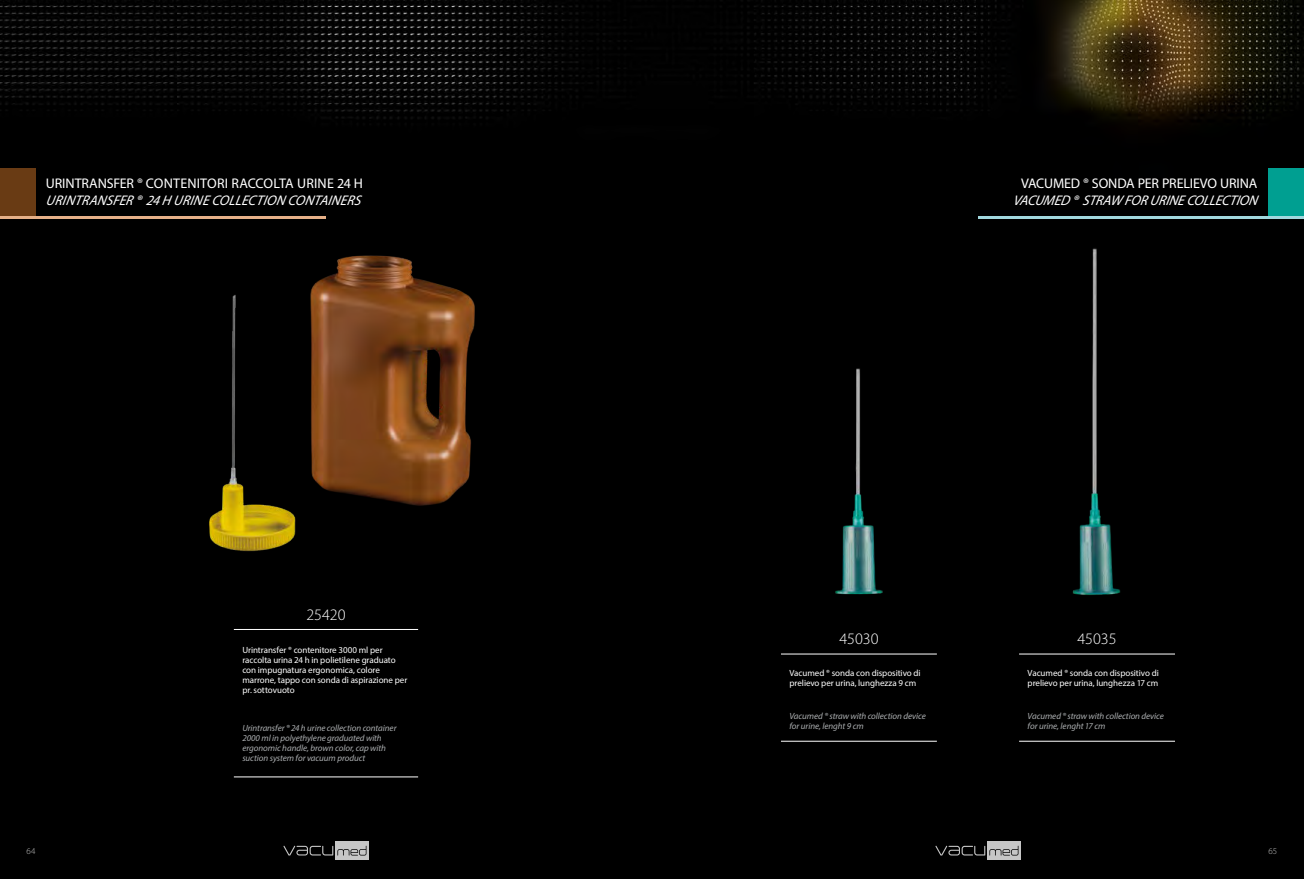
<style>
.page{position:relative;width:1304px;height:879px;background:#000}
.page>*{position:absolute;margin:0;border:0;box-sizing:border-box;transform-origin:0 0}
.t1{font:300 16.1px "Myriad Pro";color:#fff}
.t2{font:italic 14px "Myriad Pro";letter-spacing:-.01em;color:#fff}
.t3{font:14px "Myriad Pro";letter-spacing:-.01em;color:#fff}
.t4{font:9px/10px "Myriad Pro";letter-spacing:-.005em;color:#fff}
.t5{font:italic 9px/10px "Myriad Pro";letter-spacing:-.01em;color:#abaeb0}
.t6{font:300 9px "Myriad Pro";color:#c6c6c6}
</style>
<div class="page">
<div style="left:987px;top:841px;width:33px;height:19px;background:#c6c6c6"></div>
<svg style="left:935px;top:845px;width:83px;height:10px"></svg>
<div style="left:335px;top:841px;width:34px;height:19px;background:#c6c6c6"></div>
<svg style="left:283px;top:845px;width:83px;height:10px"></svg>
<img style="left:0;top:0;width:1304px;height:207px">
<img style="left:209px;top:255px;width:266px;height:297px">
<div style="left:0;top:168px;width:35px;height:49px;background:#693b14"></div>
<hr style="left:0;top:217px;width:326px;height:2px;background:#e6b088">
<hr style="left:234px;top:629px;width:184px;height:1px;background:#fff">
<hr style="left:234px;top:776px;width:184px;height:1px;background:#fff">
<div style="left:1269px;top:168px;width:35px;height:49px;background:#009f91"></div>
<hr style="left:978px;top:217px;width:326px;height:2px;background:#a1d7de">
<img style="left:1072px;top:248px;width:49px;height:347px">
<img style="left:835px;top:368px;width:48px;height:227px">
<hr style="left:781px;top:654px;width:156px;height:1px;background:#fff">
<hr style="left:1019px;top:654px;width:156px;height:1px;background:#fff">
<hr style="left:781px;top:741px;width:156px;height:1px;background:#fff">
<hr style="left:1019px;top:741px;width:156px;height:1px;background:#fff">
<h2 class="t3" style="left:46px;top:175px;width:319px">URINTRANSFER ® CONTENITORI RACCOLTA URINE 24 H</h2>
<h2 class="t2" style="left:46px;top:192px;width:319px">URINTRANSFER ® 24 H URINE COLLECTION CONTAINERS</h2>
<h1 class="t1" style="left:306px;top:606px;width:41px">25420</h1>
<p class="t4" style="left:242px;top:644px;width:166px">Urintransfer ® contenitore 3000 ml per raccolta urina 24 h in polietilene graduato con impugnatura ergonomica, colore marrone, tappo con sonda di aspirazione per pr. sottovuoto</p>
<p class="t5" style="left:242px;top:723px;width:156px">Urintransfer ® 24 h urine collection container 2000 ml in polyethylene graduated with ergonomic handle, brown color, cap with suction system for vacuum product</p>
<h2 class="t3" style="left:1021px;top:175px;width:238px">VACUMED ® SONDA PER PRELIEVO URINA</h2>
<h2 class="t2" style="left:1013px;top:191px;width:249px">VACUMED ® STRAW FOR URINE COLLECTION</h2>
<h1 class="t1" style="left:839px;top:630px;width:41px">45030</h1>
<h1 class="t1" style="left:1077px;top:630px;width:41px">45035</h1>
<p class="t4" style="left:789px;top:667px;width:133px">Vacumed ® sonda con dispositivo di prelievo per urina, lunghezza 9 cm</p>
<p class="t4" style="left:1028px;top:667px;width:133px">Vacumed ® sonda con dispositivo di prelievo per urina, lunghezza 17 cm</p>
<p class="t5" style="left:789px;top:711px;width:138px">Vacumed ® straw with collection device for urine, lenght 9 cm</p>
<p class="t5" style="left:1028px;top:711px;width:138px">Vacumed ® straw with collection device for urine, lenght 17 cm</p>
<p class="t6" style="left:27px;top:846px;width:10px">64</p>
<p class="t6" style="left:1269px;top:846px;width:10px">65</p>
</div>
